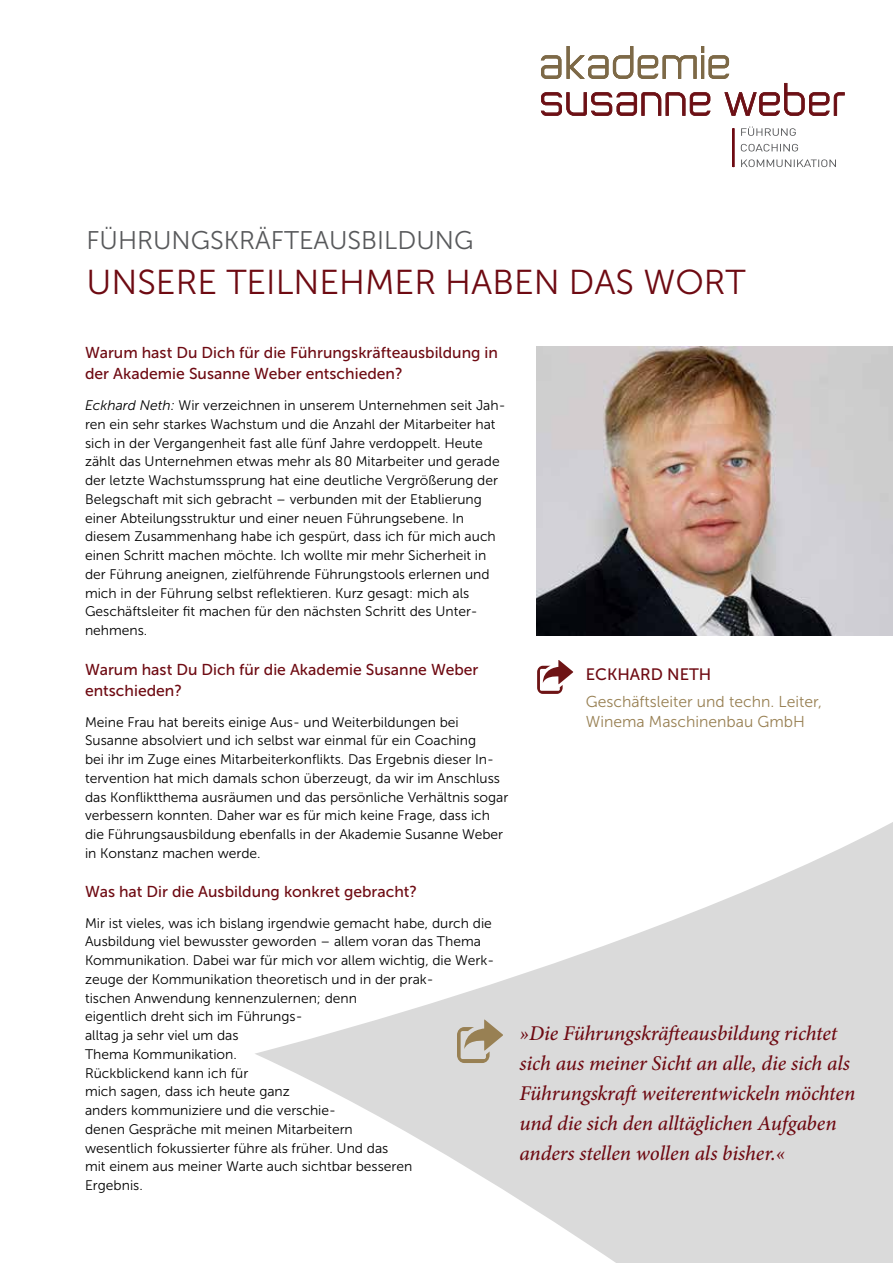
<style>
.page{position:relative;width:893px;height:1263px;background:#fff}
.page>*{position:absolute;margin:0;border:0;box-sizing:border-box;transform-origin:0 0}
.t1{font:34.5px "Museo Sans 300";color:#6e0a12}
.t2{font:25.5px "Museo Sans 300";color:#58595b}
.t3{font:italic 500 21px/30px "Minion Pro";letter-spacing:-.01em;color:#6e0a12}
.t4{font:16.5px "Museo Sans 500";color:#6e0a12}
.t5{font:15.75px/21px "Museo Sans 500";color:#6e0a12}
.t6{font:15.75px/19.5px "Museo Sans 300";color:#988053}
.t7{font:13.8px/18.8px "Museo Sans 300";color:#000}
.s1{font-style:italic}
</style>
<div class="page">
<svg style="left:255px;top:822px;width:638px;height:441px;fill:#dadada"></svg>
<svg style="left:457px;top:1019px;width:46px;height:44px;background:#c0b7a6"></svg>
<img style="left:536px;top:347px;width:357px;height:289px">
<svg style="left:537px;top:660px;width:36px;height:34px"></svg>
<svg style="left:541px;top:46px;width:303px;height:70px"></svg>
<svg style="left:741px;top:159px;width:95px;height:8px"></svg>
<svg style="left:741px;top:144px;width:57px;height:7px"></svg>
<svg style="left:741px;top:127px;width:55px;height:9px"></svg>
<hr style="left:732px;top:128px;width:2px;height:39px;background:#6e0a12">
<h2 class="t2" style="left:86px;top:226px;width:388px">FÜHRUNGSKRÄFTEAUSBILDUNG</h2>
<h1 class="t1" style="left:86px;top:263px;width:661px">UNSERE TEILNEHMER HABEN DAS WORT</h1>
<p class="t5" style="left:85px;top:342px;width:414px">Warum hast Du Dich für die Führungskräfteausbildung in der Akademie Susanne Weber entschieden?</p>
<p class="t7" style="left:85px;top:396px;width:422px"><span class="s1">Eckhard Neth:</span> Wir verzeichnen in unserem Unternehmen seit Jah&shy;ren ein sehr starkes Wachstum und die Anzahl der Mitarbeiter hat sich in der Vergangenheit fast alle fünf Jahre verdoppelt. Heute zählt das Unternehmen etwas mehr als 80 Mitarbeiter und gerade der letzte Wachstumssprung hat eine deutliche Vergrößerung der Belegschaft mit sich gebracht – verbunden mit der Etablierung einer Abteilungsstruktur und einer neuen Führungsebene. In diesem Zusammenhang habe ich gespürt, dass ich für mich auch einen Schritt machen möchte. Ich wollte mir mehr Sicherheit in der Führung aneignen, zielführende Führungstools erlernen und mich in der Führung selbst reflektieren. Kurz gesagt: mich als Geschäftsleiter fit machen für den nächsten Schritt des Unter&shy;nehmens.</p>
<p class="t5" style="left:85px;top:659px;width:395px">Warum hast Du Dich für die Akademie Susanne Weber entschieden?</p>
<p class="t7" style="left:85px;top:713px;width:425px">Meine Frau hat bereits einige Aus- und Weiterbildungen bei Susanne absolviert und ich selbst war einmal für ein Coaching<br>bei ihr im Zuge eines Mitarbeiterkonflikts. Das Ergebnis dieser In&shy;tervention hat mich damals schon überzeugt, da wir im Anschluss das Konfliktthema ausräumen und das persönliche Verhältnis sogar verbessern konnten. Daher war es für mich keine Frage, dass ich die Führungsausbildung ebenfalls in der Akademie Susanne Weber in Konstanz machen werde.</p>
<p class="t5" style="left:85px;top:881px;width:334px">Was hat Dir die Ausbildung konkret gebracht?</p>
<p class="t7" style="left:85px;top:914px;width:411px">Mir ist vieles, was ich bislang irgendwie gemacht habe, durch die Ausbildung viel bewusster geworden – allem voran das Thema Kommunikation. Dabei war für mich vor allem wichtig, die Werk&shy;zeuge der Kommunikation theoretisch und in der prak-<br>tischen Anwendung kennenzulernen; denn<br>eigentlich dreht sich im Führungs-<br>alltag ja sehr viel um das<br>Thema Kommunikation.<br>Rückblickend kann ich für<br>mich sagen, dass ich heute ganz<br>anders kommuniziere und die verschie-<br>denen Gespräche mit meinen Mitarbeitern<br>wesentlich fokussierter führe als früher. Und das<br>mit einem aus meiner Warte auch sichtbar besseren<br>Ergebnis.</p>
<p class="t4" style="left:586px;top:665px;width:127px">ECKHARD NETH</p>
<p class="t6" style="left:586px;top:692px;width:238px">Geschäftsleiter und techn. Leiter,<br>Winema Maschinenbau GmbH</p>
<h3 class="t3" style="left:519px;top:1018px;width:337px">»Die Führungskräfteausbildung richtet sich aus meiner Sicht an alle, die sich als Führungskraft weiterentwickeln möchten und die sich den alltäglichen Aufgaben anders stellen wollen als bisher.«</h3>
</div>
